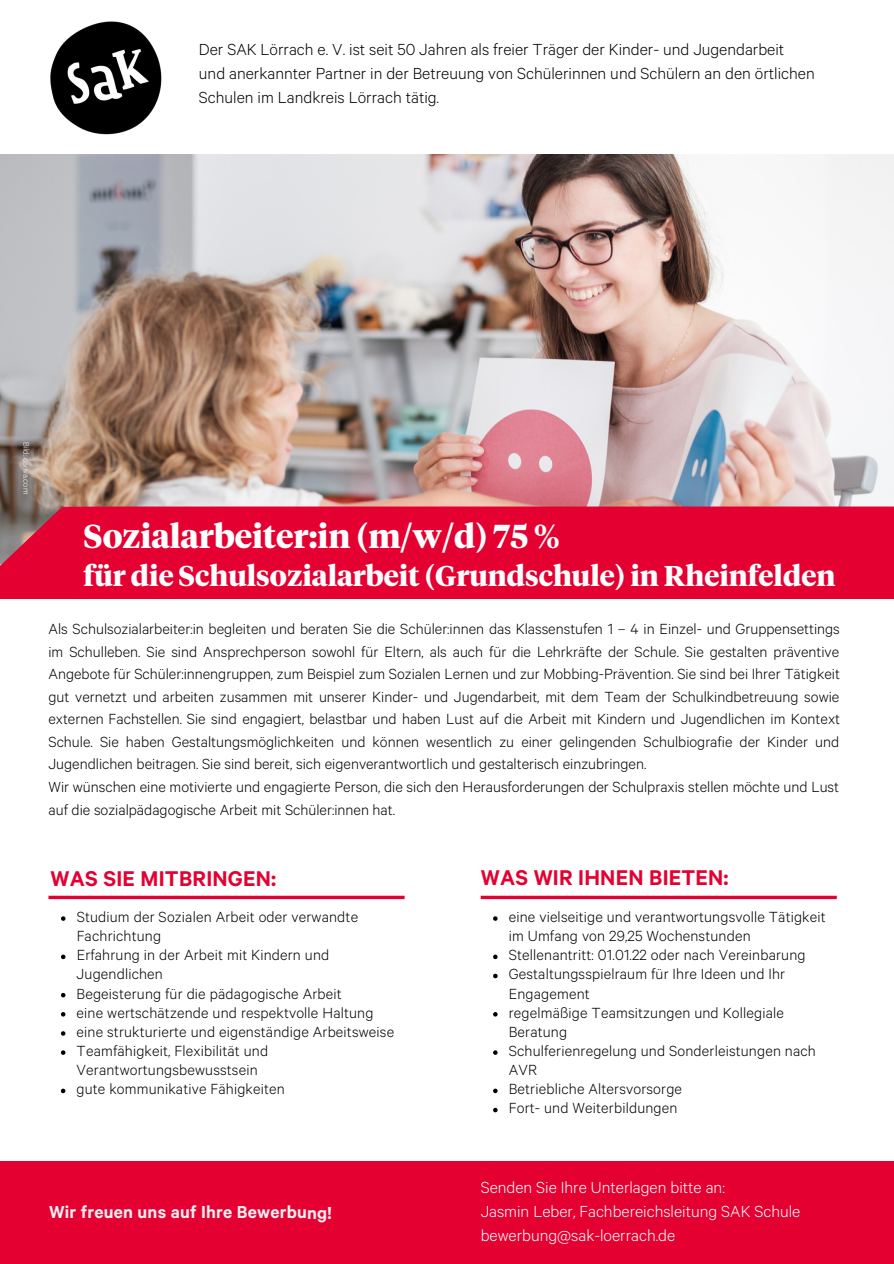
<style>
.page{position:relative;width:894px;height:1264px;background:#fff}
.page>*{position:absolute;margin:0;border:0;box-sizing:border-box;transform-origin:0 0}
.t1{font:700 33px "Tiempos Headline";color:#fff}
.t2{font:700 28.5px "Tiempos Headline";color:#fff}
.t3{font:600 24px "Calibre";letter-spacing:.01em;color:#e40031}
.t4{font:600 19.5px "Calibre";letter-spacing:.01em;color:#f2eef1}
.t5{font:300 18px/24px "Calibre";color:#000}
.t6{font:300 18px "Calibre";color:#fff}
.t7{font:300 16.5px/22.5px "Calibre";letter-spacing:.01em;color:#000}
.t8{font:300 9px "Calibre";color:#fff}
</style>
<div class="page">
<img style="left:0;top:154px;width:893px;height:352px">
<div style="left:0;top:506px;width:893px;height:93px;background:#e40031"></div>
<img style="left:50px;top:21px;width:112px;height:114px">
<svg style="left:48px;top:895px;width:356px;height:4px"></svg>
<svg style="left:480px;top:895px;width:356px;height:4px"></svg>
<div style="left:0;top:1161px;width:893px;height:102px;background:#e40031"></div>
<svg style="left:61px;top:916px;width:4px;height:4px"></svg>
<svg style="left:61px;top:954px;width:4px;height:5px"></svg>
<svg style="left:61px;top:992px;width:4px;height:5px"></svg>
<svg style="left:61px;top:1012px;width:4px;height:4px"></svg>
<svg style="left:61px;top:1031px;width:4px;height:4px"></svg>
<svg style="left:61px;top:1050px;width:4px;height:4px"></svg>
<svg style="left:61px;top:1088px;width:4px;height:5px"></svg>
<svg style="left:493px;top:916px;width:4px;height:4px"></svg>
<svg style="left:493px;top:954px;width:4px;height:5px"></svg>
<svg style="left:493px;top:973px;width:4px;height:5px"></svg>
<svg style="left:493px;top:1012px;width:4px;height:4px"></svg>
<svg style="left:493px;top:1050px;width:4px;height:4px"></svg>
<svg style="left:493px;top:1088px;width:4px;height:5px"></svg>
<svg style="left:493px;top:1107px;width:4px;height:5px"></svg>
<p class="t5" style="left:199px;top:38px;width:586px">Der SAK Lörrach e. V. ist seit 50 Jahren als freier Träger der Kinder- und Jugendarbeit</p>
<p class="t5" style="left:199px;top:62px;width:617px">und anerkannter Partner in der Betreuung von Schülerinnen und Schülern an den örtlichen<br>Schulen im Landkreis Lörrach tätig.</p>
<p class="t8" style="left:30px;top:442px;width:53px;rotate:90deg">Bild: canva.com</p>
<p class="t1" style="left:84px;top:522px;width:478px">Sozialarbeiter:in (m/w/d) 75 %</p>
<p class="t2" style="left:84px;top:563px;width:753px">für die Schulsozialarbeit (Grundschule) in Rheinfelden</p>
<p class="t7" style="left:48px;top:619px;width:792px;text-align:justify">Als Schulsozialarbeiter:in begleiten und beraten Sie die Schüler:innen das Klassenstufen 1 – 4 in Einzel- und Gruppensettings im Schulleben. Sie sind Ansprechperson sowohl für Eltern, als auch für die Lehrkräfte der Schule. Sie gestalten präventive Angebote für Schüler:innengruppen, zum Beispiel zum Sozialen Lernen und zur Mobbing-Prävention. Sie sind bei Ihrer Tätigkeit gut vernetzt und arbeiten zusammen mit unserer Kinder- und Jugendarbeit, mit dem Team der Schulkindbetreuung sowie externen Fachstellen. Sie sind engagiert, belastbar und haben Lust auf die Arbeit mit Kindern und Jugendlichen im Kontext Schule. Sie haben Gestaltungsmöglichkeiten und können wesentlich zu einer gelingenden Schulbiografie der Kinder und Jugendlichen beitragen. Sie sind bereit, sich eigenverantwortlich und gestalterisch einzubringen.</p>
<p class="t7" style="left:48px;top:776px;width:791px">Wir wünschen eine motivierte und engagierte Person, die sich den Herausforderungen der Schulpraxis stellen möchte und Lust auf die sozialpädagogische Arbeit mit Schüler:innen hat.</p>
<p class="t3" style="left:51px;top:868px;width:227px">WAS SIE MITBRINGEN:</p>
<p class="t7" style="left:77px;top:908px;width:283px;line-height:19px">Studium der Sozialen Arbeit oder verwandte<br>Fachrichtung</p>
<p class="t7" style="left:77px;top:946px;width:254px;line-height:19px">Erfahrung in der Arbeit mit Kindern und<br>Jugendlichen</p>
<p class="t7" style="left:77px;top:983px;width:266px">Begeisterung für die pädagogische Arbeit</p>
<p class="t7" style="left:77px;top:1002px;width:298px">eine wertschätzende und respektvolle Haltung</p>
<p class="t7" style="left:77px;top:1021px;width:319px">eine strukturierte und eigenständige Arbeitsweise</p>
<p class="t7" style="left:77px;top:1042px;width:193px;line-height:19.2px">Teamfähigkeit, Flexibilität und<br>Verantwortungsbewusstsein</p>
<p class="t7" style="left:77px;top:1078px;width:210px">gute kommunikative Fähigkeiten</p>
<p class="t3" style="left:480px;top:867px;width:249px">WAS WIR IHNEN BIETEN:</p>
<p class="t7" style="left:508px;top:908px;width:318px;line-height:19.2px">eine vielseitige und verantwortungsvolle Tätigkeit im Umfang von 29,25 Wochenstunden</p>
<p class="t7" style="left:508px;top:944px;width:298px">Stellenantritt: 01.01.22 oder nach Vereinbarung</p>
<p class="t7" style="left:508px;top:965px;width:278px;line-height:19.2px">Gestaltungsspielraum für Ihre Ideen und Ihr<br>Engagement</p>
<p class="t7" style="left:508px;top:1003px;width:276px;line-height:19.2px">regelmäßige Teamsitzungen und Kollegiale<br>Beratung</p>
<p class="t7" style="left:508px;top:1042px;width:308px;line-height:19.2px">Schulferienregelung und Sonderleistungen nach<br>AVR</p>
<p class="t7" style="left:508px;top:1078px;width:175px">Betriebliche Altersvorsorge</p>
<p class="t7" style="left:508px;top:1098px;width:170px">Fort- und Weiterbildungen</p>
<p class="t4" style="left:49px;top:1203px;width:284px">Wir freuen uns auf Ihre Bewerbung!</p>
<p class="t6" style="left:480px;top:1179px;width:245px">Senden Sie Ihre Unterlagen bitte an:</p>
<p class="t6" style="left:480px;top:1203px;width:321px">Jasmin Leber, Fachbereichsleitung SAK Schule</p>
<p class="t6" style="left:480px;top:1227px;width:196px">bewerbung@sak-loerrach.de</p>
</div>
